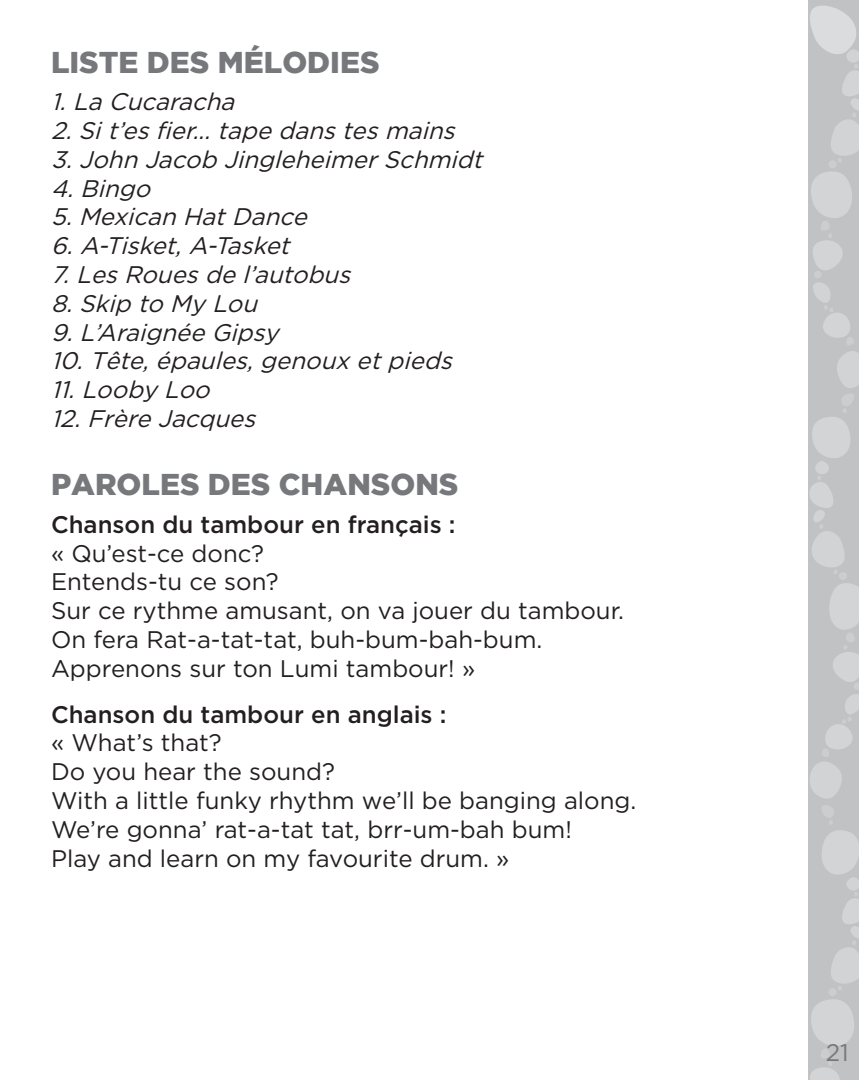
<style>
.page{position:relative;width:859px;height:1080px;background:#fff}
.page>*{position:absolute;margin:0;border:0;box-sizing:border-box;transform-origin:0 0}
.t1{font:900 30px "Gotham";color:#76787b}
.t2{font:24px/28.8px "Gotham HTF";color:#231f20}
.t3{font:italic 24px/28.8px "Gotham HTF";color:#231f20}
.t4{font:500 24px "Gotham HTF";color:#231f20}
.t5{font:24px "Gotham HTF";color:#76787b}
</style>
<div class="page">
<svg style="left:808px;top:0;width:51px;height:1080px;background:#c7c8ca"></svg>
<p class="t1" style="left:51px;top:45px;width:330px">LISTE DES MÉLODIES</p>
<p class="t3" style="left:51px;top:87px;width:440px">1.La Cucaracha<br>2.Sit’esfier...tape danstesmains<br>3.John Jacob JingleheimerSchmidt<br>4.Bingo<br>5.Mexican HatDance<br>6.A-Tisket,A-Tasket<br>7.LesRouesde l’autobus<br>8.Skip to My Lou<br>9.L’Araignée Gipsy<br>10.Tête,épaules,genoux etpieds<br>11.Looby Loo<br>12.Frère Jacques</p>
<p class="t1" style="left:51px;top:467px;width:409px">PAROLES DES CHANSONS</p>
<p class="t4" style="left:51px;top:511px;width:406px">Chanson du tambour en français :</p>
<p class="t2" style="left:51px;top:538px;width:575px">« Qu’est-ce donc?<br>Entends-tu ce son?<br>Sur ce rythme amusant, on va jouer du tambour.<br>On fera Rat-a-tat-tat, buh-bum-bah-bum.<br>Apprenons sur ton Lumi tambour! »</p>
<p class="t4" style="left:51px;top:700px;width:397px">Chanson du tambour en anglais :</p>
<p class="t2" style="left:51px;top:728px;width:587px">« What’s that?<br>Do you hear the sound?<br>With a little funky rhythm we’ll be banging along.<br>We’re gonna’ rat-a-tat tat, brr-um-bah bum!<br>Play and learn on my favourite drum. »</p>
<p class="t5" style="left:826px;top:1039px;width:24px">21</p>
</div>
